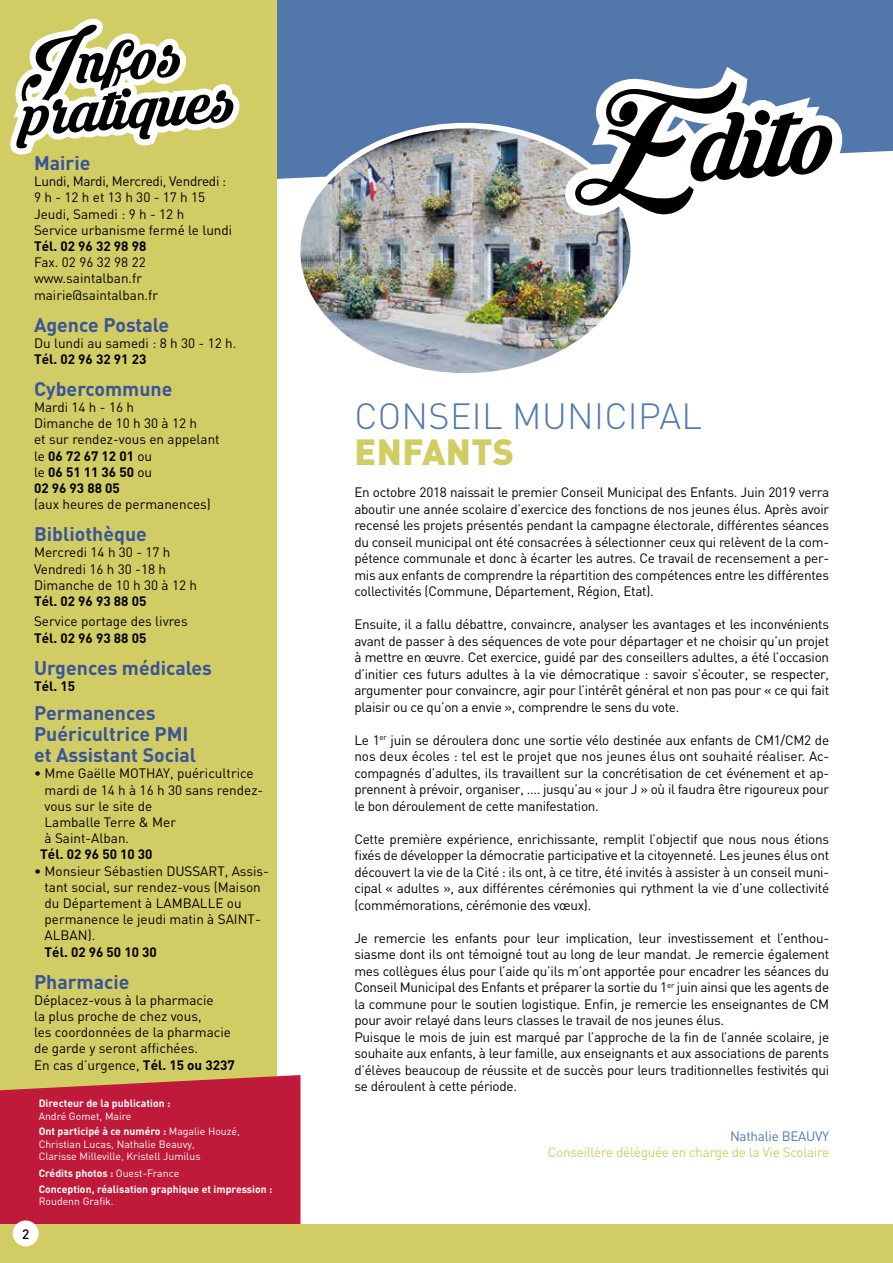
<style>
.page{position:relative;width:893px;height:1263px;background:#fff}
.page>*{position:absolute;margin:0;border:0;box-sizing:border-box;transform-origin:0 0}
.t1{font:120.75px "Krinkes Decor PERSONALUSE";color:#000}
.t2{font:73.2px "Krinkes Decor PERSONALUSE";color:#000}
.t3{font:300 36px "DIN Pro";letter-spacing:.01em;color:#5278ab}
.t4{font:900 36px "DIN Pro";letter-spacing:.01em;color:#d1cc63}
.t5{font:700 19.5px/21px "DIN";color:#3a5498}
.t6{font:13.5px/16.5px "DIN";letter-spacing:-.02em;color:#000;text-align:justify}
.t7{font:13.5px/16.2px "DIN";color:#000}
.t8{font:700 13.5px "DIN";color:#000}
.t9{font:13.5px "DIN";letter-spacing:-.02em;color:#d1cc63}
.t10{font:13.5px "DIN";letter-spacing:-.02em;color:#5278ab}
.t11{font:500 13.5px "DIN";color:#000}
.t12{font:10.5px/15.6px "DIN";color:#fff}
.t13{font:700 10.5px/15.6px "DIN";color:#fff}
.s1{font-weight:700}
.s2{font-weight:400}
</style>
<div class="page">
<div style="left:276px;top:0;width:617px;height:191px;background:#5278ab"></div>
<div style="left:0;top:0;width:276px;height:1263px;background:#d1cc63"></div>
<div style="left:0;top:1075px;width:300px;height:150px;background:#c01a3b"></div>
<svg style="left:10px;top:18px;width:230px;height:137px"></svg>
<img style="left:298px;top:126px;width:331px;height:246px">
<svg style="left:548px;top:52px;width:307px;height:187px"></svg>
<div style="left:0;top:1225px;width:893px;height:38px;background:#d1cc63"></div>
<div style="left:14px;top:1221px;width:24px;height:24px;background:#fff;border-radius:50%"></div>
<div style="left:13px;top:1220px;width:26px;height:26px;border:2px solid #fff;border-radius:50%"></div>
<h2 class="t2" style="left:14px;top:19px;width:166px;rotate:-4deg">Infos</h2>
<h2 class="t2" style="left:18px;top:68px;width:216px;rotate:-4deg">pratiques</h2>
<h3 class="t5" style="left:34px;top:152px;width:58px">Mairie</h3>
<p class="t7" style="left:34px;top:173px;width:200px">Lundi, Mardi, Mercredi, Vendredi :<br>9 h - 12 h et 13 h 30 - 17 h 15<br>Jeudi, Samedi : 9 h - 12 h<br>Service urbanisme fermé le lundi</p>
<p class="t8" style="left:34px;top:237px;width:114px">Tél. 02 96 32 98 98</p>
<p class="t7" style="left:34px;top:254px;width:126px">Fax. 02 96 32 98 22 www.saintalban.fr mairie@saintalban.fr</p>
<h3 class="t5" style="left:34px;top:313px;width:137px">Agence Postale</h3>
<p class="t7" style="left:34px;top:334px;width:204px">Du lundi au samedi : 8 h 30 - 12 h.</p>
<p class="t8" style="left:34px;top:350px;width:114px">Tél. 02 96 32 91 23</p>
<h3 class="t5" style="left:34px;top:377px;width:140px">Cybercommune</h3>
<p class="t7" style="left:34px;top:399px;width:187px">Mardi 14 h - 16 h<br>Dimanche de 10 h 30 à 12 h<br>et sur rendez-vous en appelant le <span class="s1">06 72 67 12 01</span> ou<br>le <span class="s1">06 51 11 36 50</span> ou<br><span class="s1">02 96 93 88 05</span></p>
<p class="t7" style="left:34px;top:496px;width:178px">(aux heures de permanences)</p>
<h3 class="t5" style="left:34px;top:523px;width:114px">Bibliothèque</h3>
<p class="t7" style="left:34px;top:544px;width:165px">Mercredi 14 h 30 - 17 h<br>Vendredi 16 h 30 -18 h<br>Dimanche de 10 h 30 à 12 h</p>
<p class="t8" style="left:34px;top:592px;width:114px">Tél. 02 96 93 88 05</p>
<p class="t7" style="left:34px;top:613px;width:155px">Service portage des livres</p>
<p class="t8" style="left:34px;top:629px;width:114px">Tél. 02 96 93 88 05</p>
<h3 class="t5" style="left:34px;top:656px;width:180px">Urgences médicales</h3>
<p class="t8" style="left:34px;top:677px;width:43px">Tél. 15</p>
<h3 class="t5" style="left:34px;top:702px;width:164px">Permanences<br>Puéricultrice PMI et Assistant Social</h3>
<p class="t7" style="left:45px;top:765px;width:220px;text-indent:-11px">• Mme Gaëlle MOTHAY, puéricultrice mardi de 14 h à 16 h 30 sans rendez&shy;vous sur le site de<br>Lamballe Terre &amp; Mer<br>à Saint-Alban.</p>
<p class="t8" style="left:40px;top:846px;width:114px">Tél. 02 96 50 10 30</p>
<p class="t7" style="left:45px;top:862px;width:226px;text-indent:-11px">• Monsieur Sébastien DUSSART, Assis&shy;tant social, sur rendez-vous (Maison du Département à LAMBALLE ou permanence le jeudi matin à SAINT-<br>ALBAN).</p>
<p class="t8" style="left:45px;top:943px;width:114px">Tél. 02 96 50 10 30</p>
<h3 class="t5" style="left:34px;top:970px;width:97px">Pharmacie</h3>
<p class="t7" style="left:34px;top:991px;width:202px">Déplacez-vous à la pharmacie<br>la plus proche de chez vous,<br>les coordonnées de la pharmacie de garde y seront affichées.<br>En cas d’urgence, <span class="s1">Tél. 15 ou 3237</span></p>
<p class="t13" style="left:39px;top:1095px;width:133px">Directeur de la publication :</p>
<p class="t12" style="left:39px;top:1108px;width:203px">André Gomet, Maire<br><span class="s1">Ont participé à ce numéro :</span> Magalie Houzé,</p>
<p class="t12" style="left:39px;top:1137px;width:163px;line-height:12.6px">Christian Lucas, Nathalie Beauvy,<br>Clarisse Milleville, Kristell Jumilus</p>
<p class="t13" style="left:39px;top:1165px;width:235px">Crédits photos : <span class="s2">Ouest-France<br></span>Conception, réalisation graphique et impression :</p>
<p class="t12" style="left:39px;top:1193px;width:77px">Roudenn Grafik.</p>
<p class="t11" style="left:22px;top:1226px;width:9px">2</p>
<h1 class="t1" style="left:567px;top:77px;width:263px;rotate:-4deg">Edito</h1>
<h3 class="t3" style="left:355px;top:388px;width:349px">CONSEIL MUNICIPAL</h3>
<h3 class="t4" style="left:355px;top:421px;width:161px">ENFANTS</h3>
<p class="t6" style="left:354px;top:484px;width:476px">En octobre 2018 naissait le premier Conseil Municipal des Enfants. Juin 2019 verra aboutir une année scolaire d’exercice des fonctions de nos jeunes élus. Après avoir recensé les projets présentés pendant la campagne électorale, différentes séances du conseil municipal ont été consacrées à sélectionner ceux qui relèvent de la com&shy;pétence communale et donc à écarter les autres. Ce travail de recensement a per&shy;mis aux enfants de comprendre la répartition des compétences entre les différentes collectivités (Commune, Département, Région, Etat).</p>
<p class="t6" style="left:354px;top:616px;width:476px">Ensuite, il a fallu débattre, convaincre, analyser les avantages et les inconvénients avant de passer à des séquences de vote pour départager et ne choisir qu’un projet à mettre en œuvre. Cet exercice, guidé par des conseillers adultes, a été l’occasion d’initier ces futurs adultes à la vie démocratique : savoir s’écouter, se respecter, argumenter pour convaincre, agir pour l’intérêt général et non pas pour « ce qui fait plaisir ou ce qu’on a envie », comprendre le sens du vote.</p>
<p class="t6" style="left:354px;top:731px;width:476px">Le 1<sup>er</sup> juin se déroulera donc une sortie vélo destinée aux enfants de CM1/CM2 de nos deux écoles : tel est le projet que nos jeunes élus ont souhaité réaliser. Ac&shy;compagnés d’adultes, ils travaillent sur la concrétisation de cet événement et ap&shy;prennent à prévoir, organiser, …. jusqu’au « jour J » où il faudra être rigoureux pour le bon déroulement de cette manifestation.</p>
<p class="t6" style="left:354px;top:830px;width:476px">Cette première expérience, enrichissante, remplit l’objectif que nous nous étions fixés de développer la démocratie participative et la citoyenneté. Les jeunes élus ont découvert la vie de la Cité : ils ont, à ce titre, été invités à assister à un conseil muni&shy;cipal « adultes », aux différentes cérémonies qui rythment la vie d’une collectivité (commémorations, cérémonie des vœux).</p>
<p class="t6" style="left:354px;top:929px;width:476px;text-align:left">Je remercie les enfants pour leur implication, leur investissement et l’enthou&shy;siasme dont ils ont témoigné tout au long de leur mandat. Je remercie également mes collègues élus pour l’aide qu’ils m’ont apportée pour encadrer les séances du Conseil Municipal des Enfants et préparer la sortie du 1<sup>er</sup> juin ainsi que les agents de la commune pour le soutien logistique. Enfin, je remercie les enseignantes de CM pour avoir relayé dans leurs classes le travail de nos jeunes élus.<br>Puisque le mois de juin est marqué par l’approche de la fin de l’année scolaire, je souhaite aux enfants, à leur famille, aux enseignants et aux associations de parents d’élèves beaucoup de réussite et de succès pour leurs traditionnelles festivités qui se déroulent à cette période.</p>
<p class="t10" style="left:730px;top:1127px;width:101px">Nathalie BEAUVY</p>
<p class="t9" style="left:548px;top:1144px;width:283px">Conseillère déléguée en charge de la Vie Scolaire</p>
</div>
